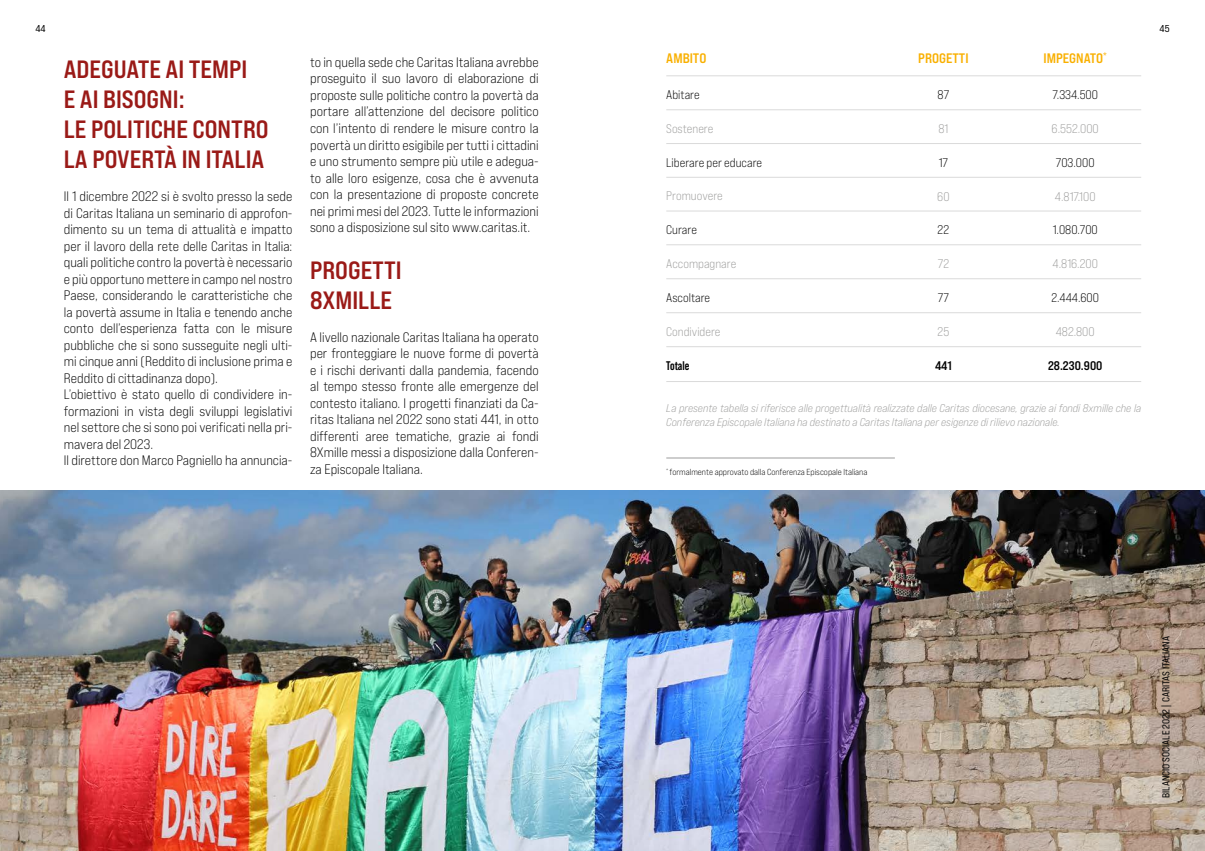
<style>
.page{position:relative;width:1205px;height:851px;background:#fff}
.page>*{position:absolute;margin:0;border:0;box-sizing:border-box;transform-origin:0 0}
.t1{font:25px/30px "Bebas Neue Pro Exp Bd";color:#9a1a17}
.t2{font:13.75px/16.5px "Bebas Neue Pro Exp Bk";color:#000;text-align:justify}
.t3{font:13.75px "Bebas Neue Pro Exp Bd";color:#f9b000}
.t4{font:12.5px "Bebas Neue Pro Exp Bk";color:#9d9d9c}
.t5{font:12.5px "Bebas Neue Pro Exp Bk";color:#000}
.t6{font:12.5px "Bebas Neue Pro Exp Bd";color:#000}
.t7{font:700 12.5px "Bebas Neue Pro";color:#000}
.t8{font:11.25px/13.5px "Bebas Neue Pro Exp Bk It";color:#9d9d9c}
.t9{font:10px "Bebas Neue Pro Exp Rg";color:#000}
.t10{font:8.75px "Bebas Neue Pro Exp Bk";color:#000}
</style>
<div class="page">
<img style="left:0;top:490px;width:1205px;height:360px">
<hr style="left:666px;top:457px;width:229px;height:1px;background:#9d9d9c">
<hr style="left:666px;top:76px;width:475px;height:1px;background:#dadada">
<hr style="left:666px;top:110px;width:475px;height:1px;background:#dadada">
<hr style="left:666px;top:143px;width:475px;height:1px;background:#dadada">
<hr style="left:666px;top:177px;width:475px;height:1px;background:#dadada">
<hr style="left:666px;top:211px;width:475px;height:1px;background:#dadada">
<hr style="left:666px;top:244px;width:475px;height:1px;background:#dadada">
<hr style="left:666px;top:278px;width:475px;height:1px;background:#dadada">
<hr style="left:666px;top:312px;width:475px;height:1px;background:#dadada">
<hr style="left:666px;top:346px;width:475px;height:1px;background:#dadada">
<hr style="left:666px;top:381px;width:475px;height:1px;background:#dadada">
<p class="t9" style="left:35px;top:22px;width:12px">44</p>
<p class="t9" style="left:1159px;top:22px;width:11px">45</p>
<h1 class="t1" style="left:64px;top:54px;width:206px">ADEGUATE AI TEMPI<br>E AI BISOGNI:<br>LE POLITICHE CONTRO<br>LA POVERTÀ IN ITALIA</h1>
<p class="t2" style="left:64px;top:188px;width:230px;text-align:left">Il 1 dicembre 2022 si è svolto presso la sede di Caritas Italiana un seminario di approfon&shy;dimento su un tema di attualità e impatto per il lavoro della rete delle Caritas in Italia: quali politiche contro la povertà è necessario e più opportuno mettere in campo nel nostro Paese, considerando le caratteristiche che la povertà assume in Italia e tenendo anche conto dell’esperienza fatta con le misure pubbliche che si sono susseguite negli ulti&shy;mi cinque anni (Reddito di inclusione prima e Reddito di cittadinanza dopo).<br>L’obiettivo è stato quello di condividere in&shy;formazioni in vista degli sviluppi legislativi nel settore che si sono poi verificati nella pri&shy;mavera del 2023.<br>Il direttore don Marco Pagniello ha annuncia-</p>
<p class="t3" style="left:666px;top:50px;width:42px">AMBITO</p>
<p class="t3" style="left:918px;top:50px;width:52px">PROGETTI</p>
<p class="t3" style="left:1043px;top:50px;width:65px">IMPEGNATO<sup>*</sup></p>
<p class="t2" style="left:310px;top:54px;width:230px">to in quella sede che Caritas Italiana avrebbe proseguito il suo lavoro di elaborazione di proposte sulle politiche contro la povertà da portare all’attenzione del decisore politico con l’intento di rendere le misure contro la povertà un diritto esigibile per tutti i cittadini e uno strumento sempre più utile e adegua&shy;to alle loro esigenze, cosa che è avvenuta con la presentazione di proposte concrete nei primi mesi del 2023. Tutte le informazioni sono a disposizione sul sito www.caritas.it.</p>
<h1 class="t1" style="left:310px;top:254px;width:93px">PROGETTI<br>8XMILLE</h1>
<p class="t2" style="left:310px;top:328px;width:230px">A livello nazionale Caritas Italiana ha operato per fronteggiare le nuove forme di povertà e i rischi derivanti dalla pandemia, facendo al tempo stesso fronte alle emergenze del contesto italiano. I progetti finanziati da Ca&shy;ritas Italiana nel 2022 sono stati 441, in otto differenti aree tematiche, grazie ai fondi 8Xmille messi a disposizione dalla Conferen&shy;za Episcopale Italiana.</p>
<p class="t5" style="left:937px;top:87px;width:13px">87</p>
<p class="t4" style="left:938px;top:121px;width:11px">81</p>
<p class="t5" style="left:939px;top:155px;width:11px">17</p>
<p class="t4" style="left:937px;top:188px;width:14px">60</p>
<p class="t5" style="left:937px;top:222px;width:13px">22</p>
<p class="t4" style="left:938px;top:256px;width:13px">72</p>
<p class="t5" style="left:938px;top:290px;width:13px">77</p>
<p class="t4" style="left:937px;top:324px;width:13px">25</p>
<p class="t6" style="left:935px;top:358px;width:18px">441</p>
<p class="t5" style="left:1052px;top:87px;width:47px">7.334.500</p>
<p class="t4" style="left:1051px;top:121px;width:49px">6.552.000</p>
<p class="t5" style="left:1056px;top:155px;width:40px">703.000</p>
<p class="t4" style="left:1055px;top:188px;width:42px">4.817.100</p>
<p class="t5" style="left:1053px;top:222px;width:47px">1.080.700</p>
<p class="t4" style="left:1052px;top:256px;width:47px">4.816.200</p>
<p class="t5" style="left:1051px;top:290px;width:49px">2.444.600</p>
<p class="t4" style="left:1056px;top:324px;width:41px">482.800</p>
<p class="t6" style="left:1048px;top:358px;width:56px">28.230.900</p>
<p class="t5" style="left:666px;top:87px;width:35px">Abitare</p>
<p class="t4" style="left:666px;top:121px;width:49px">Sostenere</p>
<p class="t5" style="left:666px;top:155px;width:97px">Liberare per educare</p>
<p class="t4" style="left:666px;top:188px;width:58px">Promuovere</p>
<p class="t5" style="left:666px;top:222px;width:32px">Curare</p>
<p class="t4" style="left:666px;top:256px;width:72px">Accompagnare</p>
<p class="t5" style="left:666px;top:290px;width:45px">Ascoltare</p>
<p class="t4" style="left:666px;top:324px;width:56px">Condividere</p>
<p class="t7" style="left:666px;top:358px;width:25px">Totale</p>
<p class="t8" style="left:666px;top:401px;width:476px">La presente tabella si riferisce alle progettualità realizzate dalle Caritas diocesane, grazie ai fondi 8xmille che la<br>Conferenza Episcopale Italiana ha destinato a Caritas Italiana per esigenze di rilievo nazionale.</p>
<p class="t10" style="left:666px;top:466px;width:203px"><sup>*</sup> formalmente approvato dalla Conferenza Episcopale Italiana</p>
<p class="t9" style="left:1160px;top:797px;width:163px;rotate:-90deg">BILANCIO SOCIALE 2022 | CARITAS ITALIANA</p>
</div>
